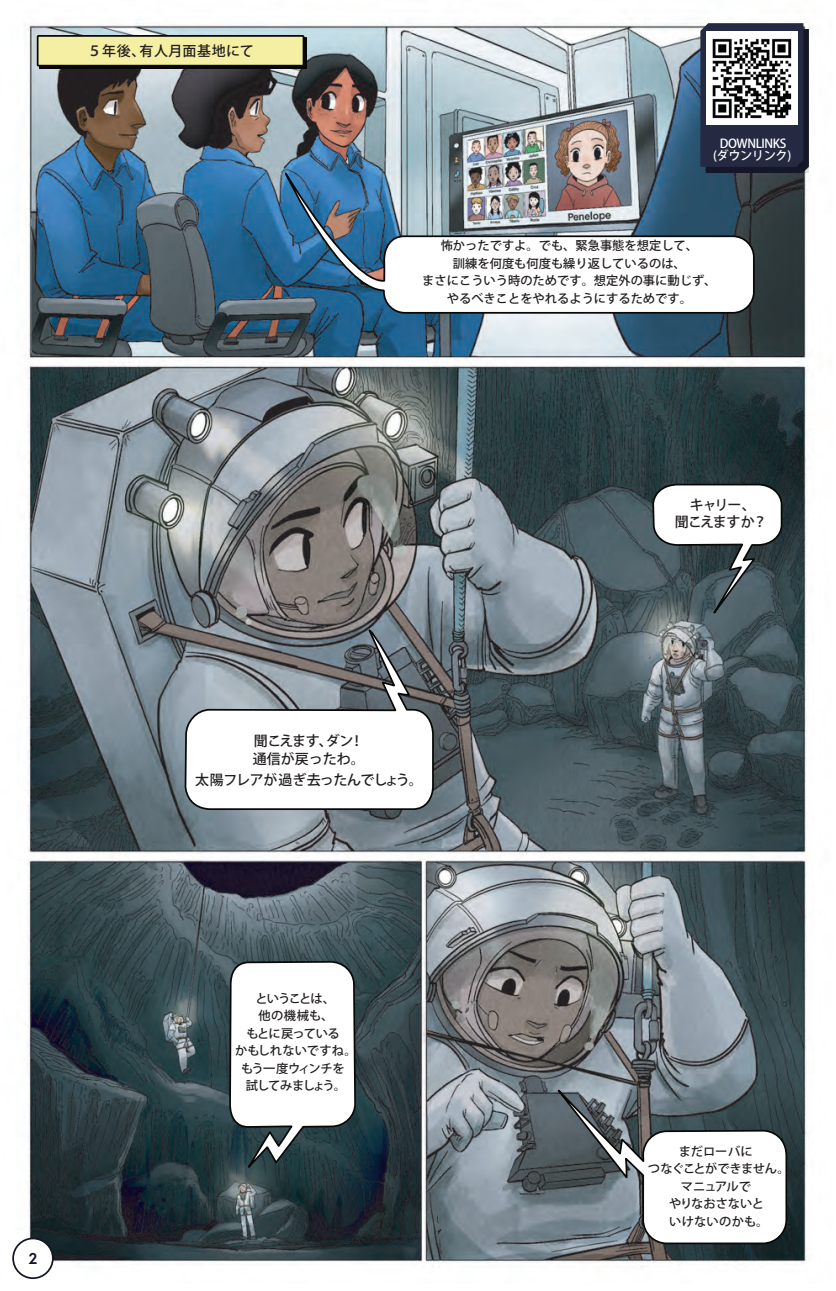
<style>
.page{position:relative;width:836px;height:1291px;background:#fff}
.page>*{position:absolute;margin:0;border:0;box-sizing:border-box;transform-origin:0 0}
.t1{font:600 15.75px "Hurme Geometric Sans 1";color:#141625}
.t2{font:500 14px/17.8px "Koz Go Pro";letter-spacing:-.02em;color:#231f20}
.t3{font:500 14px "Koz Go Pro";letter-spacing:.05em;color:#231f20}
.t4{font:500 14px/16.8px "Koz Go Pro";letter-spacing:-.08em;color:#231f20;text-align:center}
.t5{font:500 12.25px/17.5px "Koz Go Pro";color:#231f20;text-align:center}
.t6{font:500 12.25px/17.5px "Koz Go Pro";letter-spacing:-.04em;color:#231f20;text-align:center}
.t7{font:500 12.25px/12.2px "Koz Go Pr 6 N";letter-spacing:-.035em;color:#fff;text-align:center}
.s1{font-family:"Koz Go Pr 6 N"}
</style>
<div class="page">
<img style="left:12px;top:23px;width:797px;height:1256px">
<div style="left:39px;top:37px;width:268px;height:32px;background:#080907"></div>
<div style="left:38px;top:36px;width:265px;height:30px;background:#f5efa4"></div>
<div style="left:37px;top:35px;width:267px;height:31px;border:2px solid #080907"></div>
<img style="left:284px;top:173px;width:471px;height:141px">
<svg style="left:184px;top:625px;width:250px;height:488px"></svg>
<svg style="left:228px;top:959px;width:127px;height:221px"></svg>
<svg style="left:651px;top:369px;width:132px;height:250px"></svg>
<svg style="left:537px;top:1066px;width:251px;height:178px"></svg>
<div style="left:705px;top:29px;width:103px;height:144px;background:#151627"></div>
<div style="left:13px;top:1238px;width:40px;height:39px;background:#fff;border-radius:50%"></div>
<div style="left:12px;top:1237px;width:42px;height:41px;border:2px solid #141625;border-radius:50%"></div>
<div style="left:700px;top:23px;width:103px;height:144px;background:#252a42"></div>
<img style="left:706px;top:31px;width:91px;height:94px">
<p class="t3" style="left:87px;top:42px;width:168px">５年後、有人月面基地にて</p>
<p class="t7" style="left:712px;top:137px;width:80px">DOWNLINKS<br>(ダウンリンク)</p>
<p class="t5" style="left:422px;top:237px;width:295px">怖かったですよ。でも、緊急事態を想定して、<br><span class="s1">訓練を</span>何度も何度も繰り返しているのは、<br>まさにこういう時のためです。想定外<span class="s1">の事</span>に動じず、やるべきことをやれるように<span class="s1">するためです</span>。</p>
<p class="t4" style="left:674px;top:497px;width:94px">キャリー、<br>聞こえますか？</p>
<p class="t2" style="left:253px;top:732px;width:113px">聞こえます、ダン！通信が<span class="s1">戻</span>ったわ。</p>
<p class="t2" style="left:195px;top:771px;width:229px">太陽フレアが過ぎ去ったんでしょう。</p>
<p class="t1" style="left:29px;top:1247px;width:10px">2</p>
<p class="t6" style="left:235px;top:990px;width:123px">ということは、<br>他の機械も、<br>もとに戻っている<br>かもしれないですね。もう一度ウィンチを<br>試してみましょう。</p>
<p class="t5" style="left:647px;top:1142px;width:143px">まだローバに<br>つなぐことができません。マニュアルで<br>やりなおさないと<br>いけないのかも。</p>
</div>
